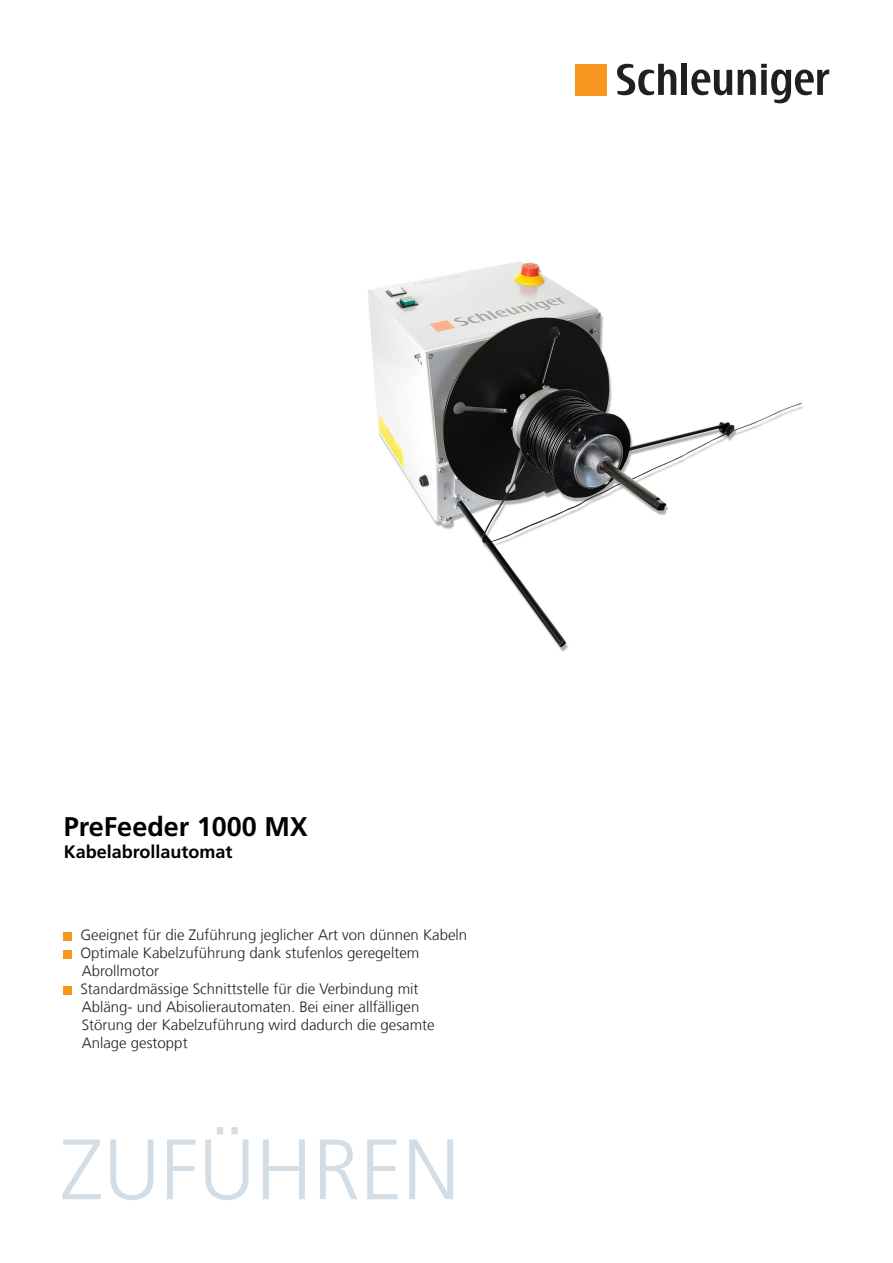
<style>
.page{position:relative;width:893px;height:1263px;background:#fff}
.page>*{position:absolute;margin:0;border:0;box-sizing:border-box;transform-origin:0 0}
.t1{font:300 85.5px "Frutiger LT Com";color:#d2dde6}
.t2{font:700 27px "Frutiger LT Com";color:#000}
.t3{font:700 18px "Frutiger LT Com";color:#000}
.copy{font:300 15px/18px "Frutiger LT Com";color:#231f20}
</style>
<div class="page">
<div style="left:576px;top:64px;width:31px;height:31px;background:#f7971d"></div>
<div style="left:681px;top:64px;width:6px;height:31px;background:#231f20"></div>
<svg style="left:691px;top:64px;width:138px;height:39px"></svg>
<svg style="left:617px;top:64px;width:59px;height:31px"></svg>
<div style="left:64px;top:932px;width:8px;height:8px;background:#f7971d"></div>
<div style="left:64px;top:950px;width:8px;height:8px;background:#f7971d"></div>
<div style="left:64px;top:986px;width:8px;height:8px;background:#f7971d"></div>
<img style="left:368px;top:261px;width:436px;height:391px">
<p class="t2" style="left:64px;top:811px;width:246px">PreFeeder 1000 MX</p>
<p class="t3" style="left:64px;top:841px;width:170px">Kabelabrollautomat</p>
<p class="copy" style="left:80px;top:926px;width:388px">Geeignet für die Zuführung jeglicher Art von dünnen Kabeln</p>
<p class="copy" style="left:80px;top:944px;width:340px">Optimale Kabelzuführung dank stufenlos geregeltem<br>Abrollmotor</p>
<p class="copy" style="left:80px;top:980px;width:356px">Standardmässige Schnittstelle für die Verbindung mit Abläng- und Abisolierautomaten. Bei einer allfälligen Störung der Kabelzuführung wird dadurch die gesamte Anlage gestoppt</p>
<p class="t1" style="left:61px;top:1120px;width:401px">ZUFÜHREN</p>
</div>
